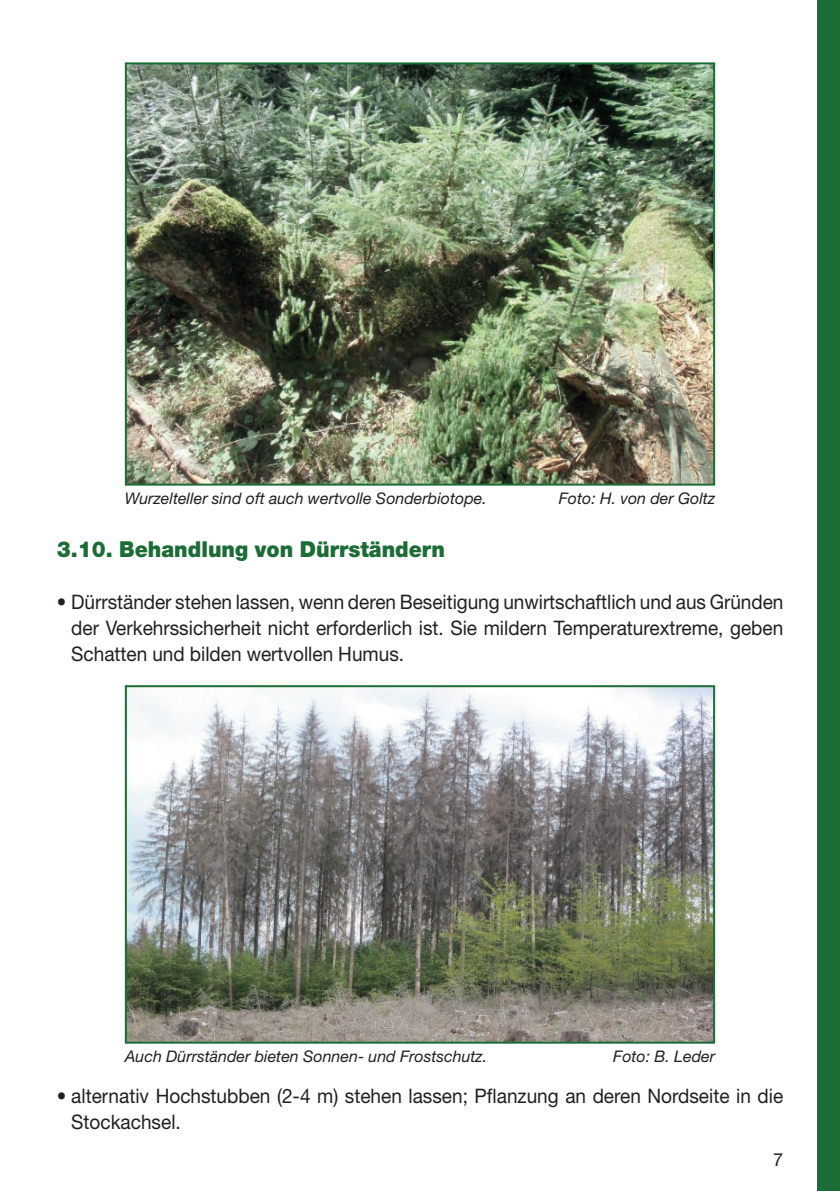
<style>
.page{position:relative;width:840px;height:1191px;background:#fff}
.page>*{position:absolute;margin:0;border:0;box-sizing:border-box;transform-origin:0 0}
.t1{font:900 22px "Helvetica Neue";color:#1c6c36;scale:.95 1}
.t2{font:20px/26px "Helvetica Neue";color:#231f20;text-align:justify;scale:.95 1}
.t3{font:18px "Helvetica Neue";color:#231f20}
.t4{font:italic 16px "Helvetica Neue";color:#231f20}
</style>
<div class="page">
<div style="left:816px;top:0;width:23px;height:1191px;background:#1c6c36"></div>
<img style="left:128px;top:65px;width:583px;height:417px">
<div style="left:125px;top:62px;width:589px;height:423px;border:2px solid #1c6c36"></div>
<img style="left:128px;top:688px;width:583px;height:352px">
<div style="left:125px;top:685px;width:589px;height:358px;border:2px solid #1c6c36"></div>
<p class="t4" style="left:125px;top:488px;width:363px">Wurzelteller sind oft auch wertvolle Sonderbiotope.</p>
<p class="t4" style="left:558px;top:488px;width:158px">Foto: H. von der Goltz</p>
<p class="t1" style="left:57px;top:535px;width:410px">3.10. Behandlung von Dürrständern</p>
<p class="t2" style="left:71px;top:588px;width:750px;text-indent:-15px">• Dürrständer stehen lassen, wenn deren Beseitigung unwirtschaftlich und aus Gründen der Verkehrssicherheit nicht erforderlich ist. Sie mildern Temperaturextreme, geben Schatten und bilden wertvollen Humus.</p>
<p class="t4" style="left:125px;top:1046px;width:363px">Auch Dürrständer bieten Sonnen- und Frostschutz.</p>
<p class="t4" style="left:613px;top:1046px;width:103px">Foto: B. Leder</p>
<p class="t2" style="left:71px;top:1082px;width:750px;text-indent:-15px">• alternativ Hochstubben (2-4 m) stehen lassen; Pflanzung an deren Nordseite in die<br>Stockachsel.</p>
<p class="t3" style="left:772px;top:1148px;width:12px">7</p>
</div>
